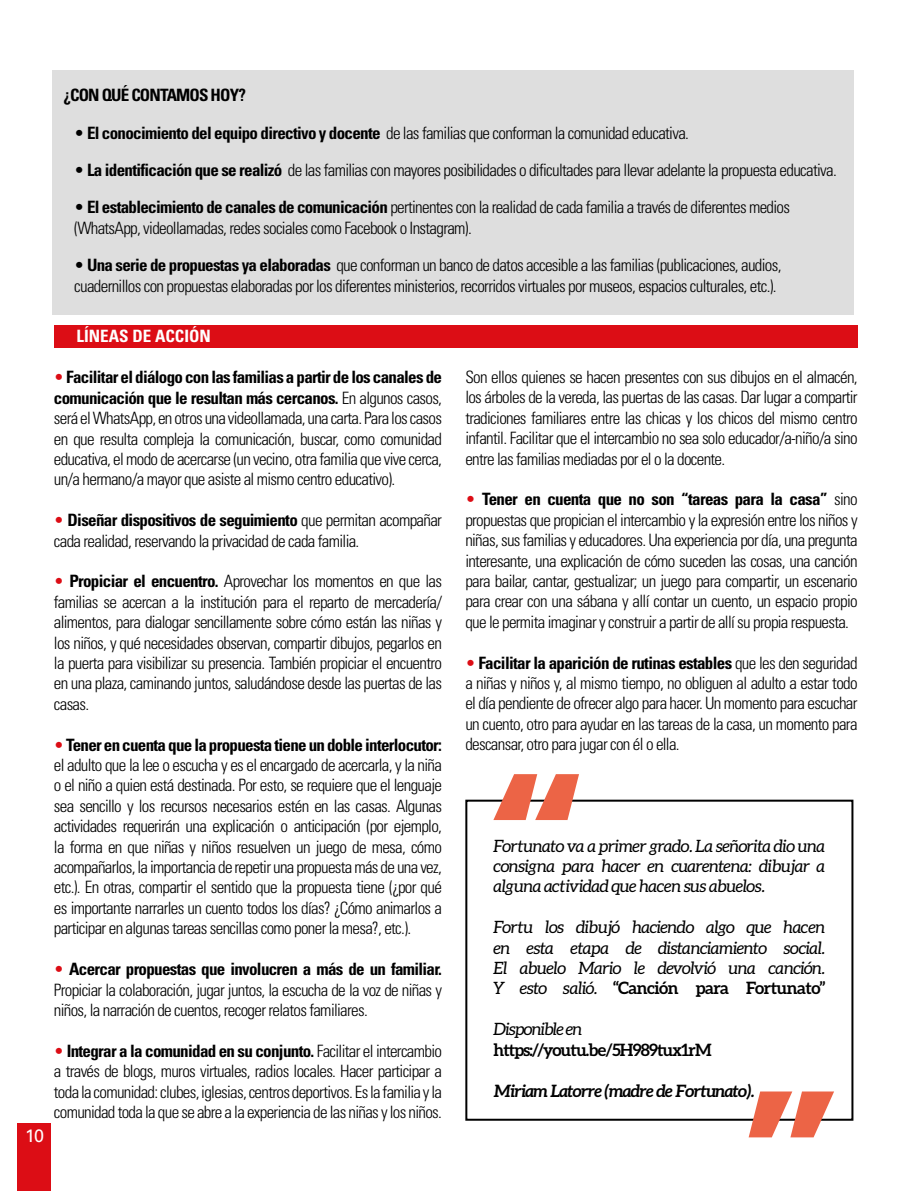
<style>
.page{position:relative;width:908px;height:1191px;background:#fff}
.page>*{position:absolute;margin:0;border:0;box-sizing:border-box;transform-origin:0 0}
.t1{font:18px "Univers";color:#fff}
.t2{font:300 condensed 17px/20.4px "Univers";letter-spacing:-.04em;color:#000;text-align:justify}
.t3{font:italic 17px/20.4px "Aleo";letter-spacing:-.03em;color:#000;text-align:justify}
.t4{font:italic 700 17px "Aleo";letter-spacing:-.05em;color:#000}
.t5{font:700 17px "Aleo";letter-spacing:-.05em;color:#000}
.t6{font:700 condensed 17px "Univers";letter-spacing:-.05em;color:#000}
.t7{font:700 condensed 17px "Univers";color:#fff}
.t8{font:italic 17px "Aleo";letter-spacing:-.05em;color:#000}
.s1{font-weight:700}
.s2{color:#dc0d15}
.s3{font-weight:700;font-style:normal}
</style>
<div class="page">
<div style="left:17px;top:1123px;width:33px;height:68px;background:#dc0d15"></div>
<div style="left:465px;top:799px;width:388px;height:321px;border:2px solid #000"></div>
<svg style="left:493px;top:774px;width:85px;height:46px"></svg>
<svg style="left:748px;top:1091px;width:85px;height:46px"></svg>
<div style="left:54px;top:325px;width:803px;height:22px;background:#dc0d15"></div>
<div style="left:52px;top:71px;width:801px;height:244px;background:#dedede"></div>
<p class="t6" style="left:63px;top:85px;width:184px">¿CON QUÉ CONTAMOS HOY?</p>
<p class="t2" style="left:74px;top:122px;width:616px">• <span class="s1">El conocimiento del equipo directivo y docente</span> de las familias que conforman la comunidad educativa.</p>
<p class="t2" style="left:74px;top:160px;width:763px">• <span class="s1">La identificación que se realizó</span> de las familias con mayores posibilidades o dificultades para llevar adelante la propuesta educativa.</p>
<p class="t2" style="left:74px;top:197px;width:717px">• <span class="s1">El establecimiento de canales de comunicación</span> pertinentes con la realidad de cada familia a través de diferentes medios (WhatsApp, videollamadas, redes sociales como Facebook o Instagram).</p>
<p class="t2" style="left:74px;top:255px;width:708px">• <span class="s1">Una serie de propuestas ya elaboradas</span> que conforman un banco de datos accesible a las familias (publicaciones, audios, cuadernillos con propuestas elaboradas por los diferentes ministerios, recorridos virtuales por museos, espacios culturales, etc.).</p>
<p class="t1" style="left:25px;top:1125px;width:21px">10</p>
<p class="t7" style="left:77px;top:326px;width:136px">LÍNEAS DE ACCIÓN</p>
<p class="t2" style="left:54px;top:367px;width:389px"><span class="s2">•</span> <span class="s1">Facilitar el diálogo con las familias a partir de los canales de comunicación que le resultan más cercanos.</span> En algunos casos, será el WhatsApp, en otros una videollamada, una carta. Para los casos en que resulta compleja la comunicación, buscar, como comunidad educativa, el modo de acercarse (un vecino, otra familia que vive cerca, un/a hermano/a mayor que asiste al mismo centro educativo).</p>
<p class="t2" style="left:54px;top:510px;width:389px"><span class="s2">•</span> <span class="s1">Diseñar dispositivos de seguimiento</span> que permitan acompañar cada realidad, reservando la privacidad de cada familia.</p>
<p class="t2" style="left:54px;top:571px;width:389px"><span class="s2">•</span> <span class="s1">Propiciar el encuentro.</span> Aprovechar los momentos en que las familias se acercan a la institución para el reparto de mercadería/ alimentos, para dialogar sencillamente sobre cómo están las niñas y los niños, y qué necesidades observan, compartir dibujos, pegarlos en la puerta para visibilizar su presencia. También propiciar el encuentro en una plaza, caminando juntos, saludándose desde las puertas de las casas.</p>
<p class="t2" style="left:54px;top:734px;width:389px"><span class="s2">•</span> <span class="s1">Tener en cuenta que la propuesta tiene un doble interlocutor: </span>el adulto que la lee o escucha y es el encargado de acercarla, y la niña o el niño a quien está destinada. Por esto, se requiere que el lenguaje sea sencillo y los recursos necesarios estén en las casas. Algunas actividades requerirán una explicación o anticipación (por ejemplo, la forma en que niñas y niños resuelven un juego de mesa, cómo acompañarlos, la importancia de repetir una propuesta más de una vez, etc.). En otras, compartir el sentido que la propuesta tiene (¿por qué es importante narrarles un cuento todos los días? ¿Cómo animarlos a participar en algunas tareas sencillas como poner la mesa?, etc.).</p>
<p class="t2" style="left:54px;top:959px;width:389px"><span class="s2">•</span> <span class="s1">Acercar propuestas que involucren a más de un familiar.<br></span>Propiciar la colaboración, jugar juntos, la escucha de la voz de niñas y niños, la narración de cuentos, recoger relatos familiares.</p>
<p class="t2" style="left:54px;top:1040px;width:389px"><span class="s2">•</span> <span class="s1">Integrar a la comunidad en su conjunto.</span> Facilitar el intercambio a través de blogs, muros virtuales, radios locales. Hacer participar a toda la comunidad: clubes, iglesias, centros deportivos. Es la familia y la comunidad toda la que se abre a la experiencia de las niñas y los niños.</p>
<p class="t2" style="left:465px;top:367px;width:393px">Son ellos quienes se hacen presentes con sus dibujos en el almacén, los árboles de la vereda, las puertas de las casas. Dar lugar a compartir tradiciones familiares entre las chicas y los chicos del mismo centro infantil. Facilitar que el intercambio no sea solo educador/a-niño/a sino entre las familias mediadas por el o la docente.</p>
<p class="t2" style="left:465px;top:489px;width:393px"><span class="s2">•</span> <span class="s1">Tener en cuenta que no son “tareas para la casa”</span> sino propuestas que propician el intercambio y la expresión entre los niños y niñas, sus familias y educadores. Una experiencia por día, una pregunta interesante, una explicación de cómo suceden las cosas, una canción para bailar, cantar, gestualizar; un juego para compartir, un escenario para crear con una sábana y allí contar un cuento, un espacio propio que le permita imaginar y construir a partir de allí su propia respuesta.</p>
<p class="t2" style="left:465px;top:652px;width:393px"><span class="s2">•</span> <span class="s1">Facilitar la aparición de rutinas estables</span> que les den seguridad a niñas y niños y, al mismo tiempo, no obliguen al adulto a estar todo el día pendiente de ofrecer algo para hacer. Un momento para escuchar un cuento, otro para ayudar en las tareas de la casa, un momento para descansar, otro para jugar con él o ella.</p>
<p class="t3" style="left:493px;top:835px;width:333px">Fortunato va a primer grado. La señorita dio una consigna para hacer en cuarentena: dibujar a alguna actividad que hacen sus abuelos.</p>
<p class="t3" style="left:493px;top:916px;width:333px">Fortu los dibujó haciendo algo que hacen en esta etapa de distanciamiento social.<br>El abuelo Mario le devolvió una canción.<br>Y esto salió. <span class="s3">“Canción para Fortunato”</span></p>
<p class="t8" style="left:493px;top:1019px;width:90px">Disponible en</p>
<p class="t5" style="left:493px;top:1039px;width:220px">https://youtu.be/5H989tux1rM</p>
<p class="t4" style="left:493px;top:1080px;width:262px">Miriam Latorre (madre de Fortunato).</p>
</div>
